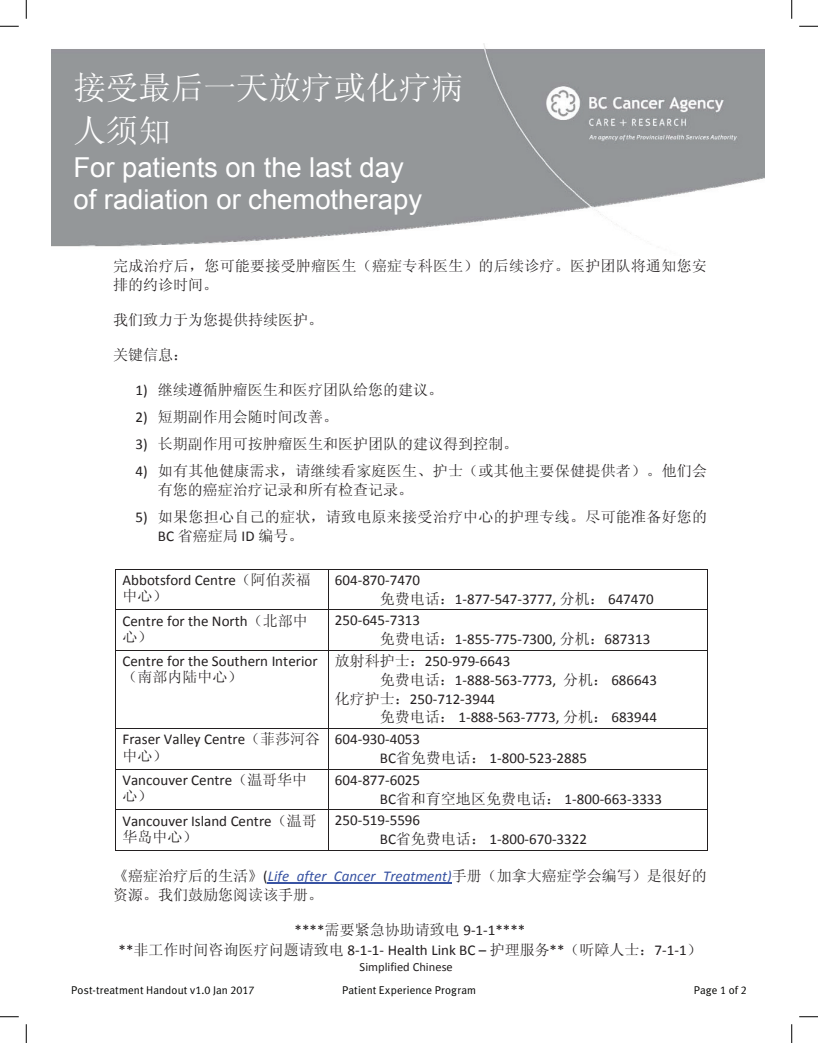
<style>
.page{position:relative;width:818px;height:1043px;background:#fff}
.page>*{position:absolute;margin:0;border:0;box-sizing:border-box;transform-origin:0 0}
.t1{font:32.5px/42.1px "Sim Sun";color:#fff}
.t2{font:27.5px/31.6px "Arial";color:#fff}
.t3{font:15px/18.9px "Calibri";letter-spacing:.005em;color:#231f20}
.t4{font:15px/19.5px "Sim Sun";color:#231f20}
.t5{font:15px/19.4px "Sim Sun";letter-spacing:.02em;color:#231f20}
.t6{font:12.5px "Calibri";color:#231f20}
.t7{font:11.25px "Meta Plus Normal";letter-spacing:.01em;color:#040503}
.s1{font-family:"Calibri"}
.s2{font-family:"Sim Sun"}
.s3{font-family:"Calibri";font-style:italic;color:#3853a3}
.s4{font-family:"Meta Plus Normal Caps"}
</style>
<div class="page">
<hr style="left:116px;top:568px;width:212px;height:1px;background:#231f20">
<hr style="left:328px;top:568px;width:379px;height:1px;background:#231f20">
<hr style="left:115px;top:569px;width:1px;height:40px;background:#231f20">
<hr style="left:328px;top:569px;width:1px;height:40px;background:#231f20">
<hr style="left:707px;top:569px;width:1px;height:40px;background:#231f20">
<hr style="left:116px;top:609px;width:212px;height:1px;background:#231f20">
<hr style="left:328px;top:609px;width:379px;height:1px;background:#231f20">
<hr style="left:115px;top:610px;width:1px;height:40px;background:#231f20">
<hr style="left:328px;top:610px;width:1px;height:40px;background:#231f20">
<hr style="left:707px;top:610px;width:1px;height:40px;background:#231f20">
<hr style="left:116px;top:650px;width:212px;height:1px;background:#231f20">
<hr style="left:328px;top:650px;width:379px;height:1px;background:#231f20">
<hr style="left:115px;top:650px;width:1px;height:78px;background:#231f20">
<hr style="left:328px;top:650px;width:1px;height:78px;background:#231f20">
<hr style="left:707px;top:650px;width:1px;height:78px;background:#231f20">
<hr style="left:116px;top:728px;width:212px;height:1px;background:#231f20">
<hr style="left:328px;top:728px;width:379px;height:1px;background:#231f20">
<hr style="left:115px;top:728px;width:1px;height:40px;background:#231f20">
<hr style="left:328px;top:728px;width:1px;height:40px;background:#231f20">
<hr style="left:707px;top:728px;width:1px;height:40px;background:#231f20">
<hr style="left:116px;top:768px;width:212px;height:1px;background:#231f20">
<hr style="left:328px;top:768px;width:379px;height:1px;background:#231f20">
<hr style="left:115px;top:769px;width:1px;height:40px;background:#231f20">
<hr style="left:328px;top:769px;width:1px;height:40px;background:#231f20">
<hr style="left:707px;top:769px;width:1px;height:40px;background:#231f20">
<hr style="left:116px;top:809px;width:212px;height:1px;background:#231f20">
<hr style="left:328px;top:809px;width:379px;height:1px;background:#231f20">
<hr style="left:115px;top:810px;width:1px;height:40px;background:#231f20">
<hr style="left:116px;top:850px;width:212px;height:1px;background:#231f20">
<hr style="left:328px;top:810px;width:1px;height:40px;background:#231f20">
<hr style="left:328px;top:850px;width:379px;height:1px;background:#231f20">
<hr style="left:707px;top:810px;width:1px;height:40px;background:#231f20">
<hr style="left:268px;top:882px;width:184px;height:1px;background:#3853a3">
<img style="left:51px;top:44px;width:713px;height:203px">
<svg style="left:0;top:25px;width:19px;height:2px"></svg>
<svg style="left:799px;top:25px;width:19px;height:2px"></svg>
<svg style="left:0;top:1016px;width:19px;height:1px"></svg>
<svg style="left:799px;top:1016px;width:19px;height:1px"></svg>
<svg style="left:25px;top:0;width:2px;height:19px"></svg>
<svg style="left:25px;top:1024px;width:2px;height:18px"></svg>
<svg style="left:791px;top:0;width:1px;height:19px"></svg>
<svg style="left:791px;top:1024px;width:1px;height:18px"></svg>
<h1 class="t1" style="left:73px;top:67px;width:392px">接受最后一天放疗或化疗病人须知</h1>
<h2 class="t2" style="left:73px;top:152px;width:350px">For patients on the last day of radiation or chemotherapy</h2>
<p class="t4" style="left:113px;top:256px;width:595px">完成治疗后，您可能要接受肿瘤医生（癌症专科医生）的后续诊疗。医护团队将通知您安排的约诊时间。</p>
<p class="t4" style="left:113px;top:310px;width:211px">我们致力于为您提供持续医护。</p>
<p class="t4" style="left:113px;top:345px;width:76px">关键信息：</p>
<p class="t4" style="left:135px;top:379px;width:309px"><span class="s1">1)</span> 继续遵循肿瘤医生和医疗团队给您的建议。</p>
<p class="t4" style="left:135px;top:406px;width:204px"><span class="s1">2)</span> 短期副作用会随时间改善。</p>
<p class="t4" style="left:135px;top:433px;width:384px"><span class="s1">3)</span> 长期副作用可按肿瘤医生和医护团队的建议得到控制。</p>
<p class="t4" style="left:158px;top:460px;width:550px;text-indent:-22px"><span class="s1">4)</span> 如有其他健康需求，请继续看家庭医生、护士（或其他主要保健提供者）。他们会有您的癌症治疗记录和所有检查记录。</p>
<p class="t5" style="left:158px;top:507px;width:550px;text-indent:-22px"><span class="s1">5)</span> 如果您担心自己的症状，请致电原来接受治疗中心的护理专线。尽可能准备好您的<br><span class="s1">BC</span> 省癌症局 <span class="s1">ID</span> 编号。</p>
<p class="t3" style="left:122px;top:570px;width:190px">Abbotsford Centre<span class="s2">（阿伯茨福</span></p>
<p class="t4" style="left:122px;top:586px;width:46px">中心）</p>
<p class="t3" style="left:380px;top:570px;width:275px;text-indent:-45px">604-870-7470<br><span class="s2">免费电话：</span>1-877-547-3777, <span class="s2">分机：</span> 647470</p>
<p class="t3" style="left:122px;top:611px;width:187px">Centre for the North<span class="s2">（北部中</span></p>
<p class="t4" style="left:122px;top:626px;width:31px">心）</p>
<p class="t3" style="left:380px;top:611px;width:272px;text-indent:-45px">250-645-7313<br><span class="s2">免费电话：</span>1-855-775-7300, <span class="s2">分机：</span>687313</p>
<p class="t3" style="left:122px;top:652px;width:196px">Centre for the Southern Interior</p>
<p class="t4" style="left:122px;top:667px;width:121px">（南部内陆中心）</p>
<p class="t3" style="left:335px;top:651px;width:177px"><span class="s2">放射科护士：</span>250-979-6643</p>
<p class="t3" style="left:380px;top:670px;width:279px"><span class="s2">免费电话：</span>1-888-563-7773, <span class="s2">分机：</span> 686643</p>
<p class="t3" style="left:335px;top:689px;width:162px"><span class="s2">化疗护士：</span>250-712-3944</p>
<p class="t3" style="left:380px;top:708px;width:279px"><span class="s2">免费电话：</span> 1-888-563-7773, <span class="s2">分机：</span> 683944</p>
<p class="t3" style="left:122px;top:730px;width:199px">Fraser Valley Centre<span class="s2">（菲莎河谷</span></p>
<p class="t4" style="left:122px;top:745px;width:46px">中心）</p>
<p class="t3" style="left:380px;top:729px;width:208px;text-indent:-45px">604-930-4053<br>BC<span class="s2">省免费电话：</span> 1-800-523-2885</p>
<p class="t3" style="left:122px;top:770px;width:186px">Vancouver Centre<span class="s2">（温哥华中</span></p>
<p class="t4" style="left:122px;top:786px;width:31px">心）</p>
<p class="t3" style="left:380px;top:770px;width:284px;text-indent:-45px">604-877-6025<br>BC<span class="s2">省和育空地区免费电话：</span> 1-800-663-3333</p>
<p class="t3" style="left:122px;top:811px;width:196px">Vancouver Island Centre<span class="s2">（温哥</span></p>
<p class="t4" style="left:122px;top:826px;width:76px">华岛中心）</p>
<p class="t3" style="left:380px;top:811px;width:208px;text-indent:-45px">250-519-5596<br>BC<span class="s2">省免费电话：</span> 1-800-670-3322</p>
<p class="t4" style="left:113px;top:866px;width:595px">《癌症治疗后的生活》<span class="s1">(</span><span class="s3">Life after Cancer Treatment)</span>手册（加拿大癌症学会编写）是很好的资源。我们鼓励您阅读该手册。</p>
<p class="t3" style="left:119px;top:920px;width:584px;line-height:19.4px;text-align:center">****<span class="s2">需要紧急协助请致电</span> 9-1-1****<br>**<span class="s2">非工作时间咨询医疗问题请致电</span> 8-1-1- Health Link BC – <span class="s2">护理服务</span>**<span class="s2">（听障人士：</span>7-1-1<span class="s2">）</span></p>
<p class="t6" style="left:359px;top:958px;width:95px">Simplified Chinese</p>
<p class="t7" style="left:71px;top:983px;width:184px">Post-treatment Handout v<span class="s4">1.0</span> Jan <span class="s4">2017</span></p>
<p class="t7" style="left:342px;top:983px;width:135px">Patient Experience Program</p>
<p class="t7" style="left:693px;top:983px;width:54px">Page <span class="s4">1</span> of <span class="s4">2</span></p>
</div>
